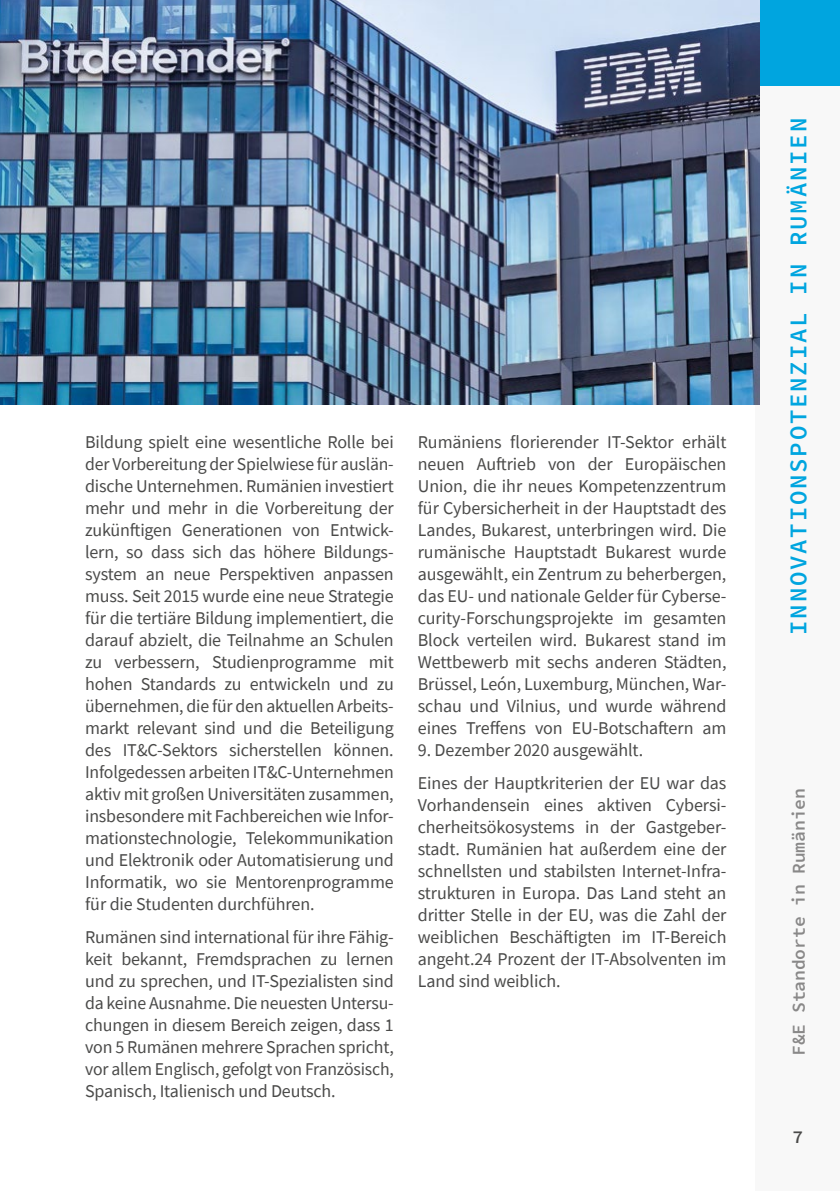
<style>
.page{position:relative;width:840px;height:1191px;background:#fff}
.page>*{position:absolute;margin:0;border:0;box-sizing:border-box;transform-origin:0 0}
.t1{font:600 24px "Source Code Pro";letter-spacing:.075em;color:#00a5df}
.t2{font:18px/22px "Source Sans Pro";letter-spacing:-.005em;color:#4a4a49;text-align:justify}
.t3{font:600 18px "Source Code Pro";letter-spacing:-.005em;color:#898888}
.t4{font:600 18px "Source Code Pro";color:#4a4a49}
</style>
<div class="page">
<div style="left:754px;top:0;width:85px;height:1191px;background:#f8f8f8"></div>
<div style="left:754px;top:0;width:85px;height:85px;background:#00a5df"></div>
<img style="left:0;top:0;width:759px;height:404px">
<p class="t2" style="left:85px;top:431px;width:310px">Bildung spielt eine wesentliche Rolle bei der Vorbereitung der Spielwiese für auslän&shy;dische Unternehmen. Rumänien investiert mehr und mehr in die Vorbereitung der zukünftigen Generationen von Entwick&shy;lern, so dass sich das höhere Bildungs&shy;system an neue Perspektiven anpassen muss. Seit 2015 wurde eine neue Strategie für die tertiäre Bildung implementiert, die darauf abzielt, die Teilnahme an Schulen zu verbessern, Studienprogramme mit hohen Standards zu entwickeln und zu übernehmen, die für den aktuellen Arbeits&shy;markt relevant sind und die Beteiligung des IT&amp;C-Sektors sicherstellen können.<br>Infolgedessen arbeiten IT&amp;C-Unternehmen aktiv mit großen Universitäten zusammen, insbesondere mit Fachbereichen wie Infor&shy;mationstechnologie, Telekommunikation und Elektronik oder Automatisierung und Informatik, wo sie Mentorenprogramme für die Studenten durchführen.</p>
<p class="t2" style="left:85px;top:926px;width:310px">Rumänen sind international für ihre Fähig&shy;keit bekannt, Fremdsprachen zu lernen und zu sprechen, und IT-Spezialisten sind da keine Ausnahme. Die neuesten Untersu&shy;chungen in diesem Bereich zeigen, dass 1 von 5 Rumänen mehrere Sprachen spricht, vor allem Englisch, gefolgt von Französisch, Spanisch, Italienisch und Deutsch.</p>
<p class="t2" style="left:417px;top:431px;width:310px">Rumäniens florierender IT-Sektor erhält neuen Auftrieb von der Europäischen Union, die ihr neues Kompetenzzentrum für Cybersicherheit in der Hauptstadt des Landes, Bukarest, unterbringen wird. Die rumänische Hauptstadt Bukarest wurde ausgewählt, ein Zentrum zu beherbergen, das EU- und nationale Gelder für Cyberse&shy;curity-Forschungsprojekte im gesamten Block verteilen wird. Bukarest stand im Wettbewerb mit sechs anderen Städten, Brüssel, León, Luxemburg, München, War&shy;schau und Vilnius, und wurde während eines Treffens von EU-Botschaftern am</p>
<p class="t2" style="left:417px;top:739px;width:227px">9. Dezember 2020 ausgewählt.</p>
<p class="t2" style="left:417px;top:772px;width:310px">Eines der Hauptkriterien der EU war das Vorhandensein eines aktiven Cybersi&shy;cherheitsökosystems in der Gastgeber&shy;stadt. Rumänien hat außerdem eine der schnellsten und stabilsten Internet-Infra&shy;strukturen in Europa. Das Land steht an dritter Stelle in der EU, was die Zahl der weiblichen Beschäftigten im IT-Bereich angeht.24 Prozent der IT-Absolventen im Land sind weiblich.</p>
<h1 class="t1" style="left:782px;top:635px;width:518px;rotate:-90deg">InnovationspoteNzial in Rumäni en</h1>
<p class="t3" style="left:787px;top:1056px;width:269px;rotate:-90deg">F&amp;E Standorte in Rumänien</p>
<p class="t4" style="left:792px;top:1125px;width:12px">7</p>
</div>
